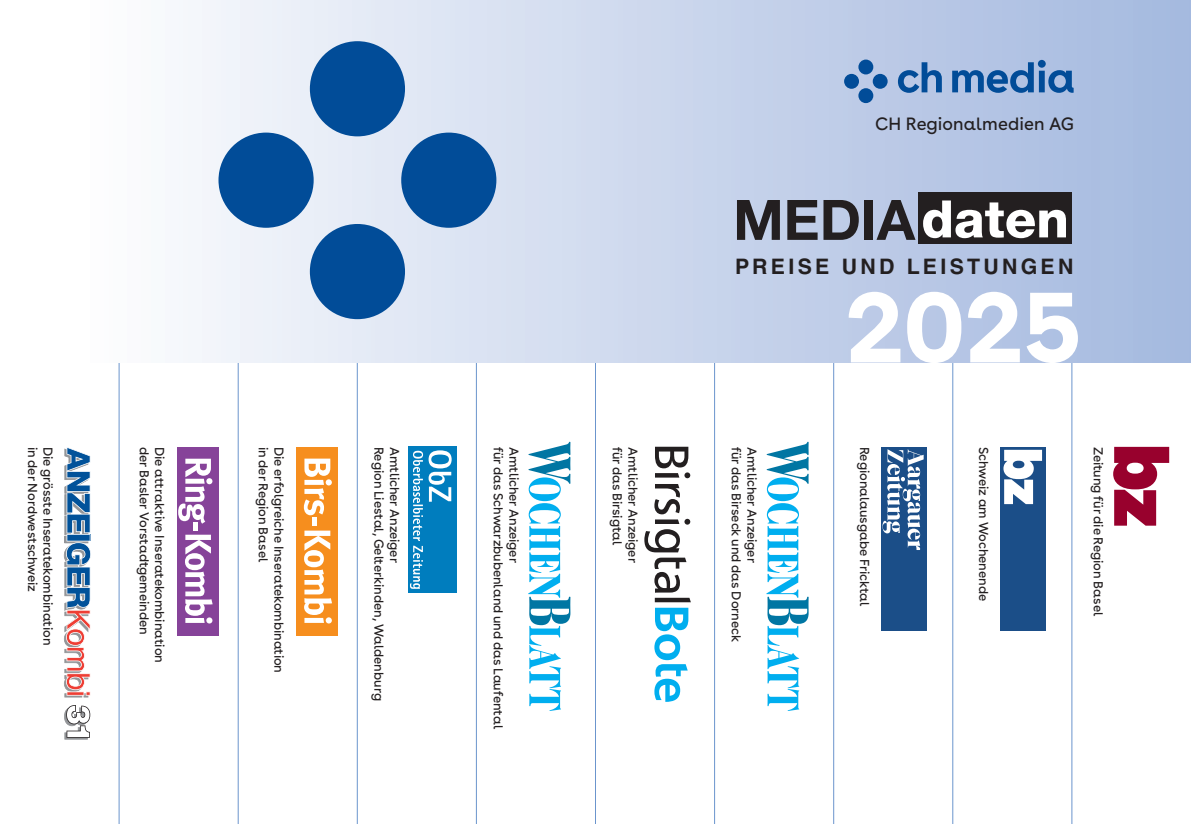
<style>
.page{position:relative;width:1191px;height:824px;background:#fff}
.page>*{position:absolute;margin:0;border:0;box-sizing:border-box;transform-origin:0 0}
.t1{font:700 100.8px "CH Media";color:#fff}
.t2{font:700 21.35px "Helvetica LT Std";letter-spacing:.15em;color:#231f20}
.t3{font:17.85px "CH Media";letter-spacing:.005em;color:#231f20}
.t4{font:12.95px "CH Media";letter-spacing:-.005em;color:#231f20}
</style>
<div class="page">
<svg style="left:1113px;top:447px;width:56px;height:78px"></svg>
<div style="left:1000px;top:446px;width:45px;height:184px;background:#1b4e88"></div>
<svg style="left:1003px;top:450px;width:39px;height:54px"></svg>
<div style="left:881px;top:446px;width:45px;height:184px;background:#1b4e88"></div>
<svg style="left:882px;top:449px;width:41px;height:101px"></svg>
<svg style="left:766px;top:441px;width:42px;height:269px"></svg>
<svg style="left:655px;top:446px;width:35px;height:32px"></svg>
<svg style="left:644px;top:484px;width:47px;height:217px"></svg>
<svg style="left:528px;top:441px;width:42px;height:269px"></svg>
<div style="left:408px;top:446px;width:48px;height:147px;background:#007dbe"></div>
<svg style="left:410px;top:450px;width:41px;height:138px"></svg>
<div style="left:296px;top:446px;width:41px;height:189px;background:#f68e1e"></div>
<svg style="left:304px;top:458px;width:28px;height:57px"></svg>
<div style="left:312px;top:517px;width:5px;height:9px;background:#fff"></div>
<svg style="left:304px;top:530px;width:28px;height:93px"></svg>
<div style="left:177px;top:446px;width:41px;height:189px;background:#864399"></div>
<svg style="left:178px;top:458px;width:34px;height:65px"></svg>
<div style="left:193px;top:522px;width:5px;height:9px;background:#fff"></div>
<svg style="left:185px;top:534px;width:28px;height:89px"></svg>
<svg style="left:64px;top:447px;width:27px;height:250px"></svg>
<svg style="left:64px;top:705px;width:26px;height:34px"></svg>
<hr style="left:1071px;top:362px;width:1px;height:461px;background:#6b95cd">
<hr style="left:952px;top:362px;width:1px;height:461px;background:#6b95cd">
<hr style="left:833px;top:362px;width:1px;height:461px;background:#6b95cd">
<hr style="left:714px;top:362px;width:1px;height:461px;background:#6b95cd">
<hr style="left:595px;top:362px;width:1px;height:461px;background:#6b95cd">
<hr style="left:476px;top:362px;width:1px;height:461px;background:#6b95cd">
<hr style="left:357px;top:362px;width:1px;height:461px;background:#6b95cd">
<hr style="left:238px;top:362px;width:1px;height:461px;background:#6b95cd">
<hr style="left:119px;top:362px;width:1px;height:461px;background:#6b95cd">
<div style="left:0;top:0;width:1191px;height:362px;background:linear-gradient(to right,#fff,#a2b7de)"></div>
<div style="left:918px;top:193px;width:154px;height:51px;background:#231f20"></div>
<svg style="left:737px;top:200px;width:43px;height:40px"></svg>
<svg style="left:787px;top:200px;width:30px;height:40px"></svg>
<svg style="left:823px;top:200px;width:35px;height:40px"></svg>
<div style="left:864px;top:200px;width:9px;height:40px;background:#231f20"></div>
<svg style="left:876px;top:200px;width:39px;height:40px"></svg>
<svg style="left:923px;top:200px;width:143px;height:38px"></svg>
<svg style="left:218px;top:41px;width:278px;height:278px"></svg>
<svg style="left:898px;top:60px;width:175px;height:33px"></svg>
<svg style="left:844px;top:60px;width:43px;height:43px"></svg>
<h3 class="t3" style="left:875px;top:113px;width:201px">CH Regionalmedien AG</h3>
<h2 class="t2" style="left:735px;top:254px;width:340px">PREISE UND LEISTUNGEN</h2>
<h1 class="t1" style="left:845px;top:268px;width:239px">2025</h1>
<p class="t4" style="left:40px;top:446px;width:146px;rotate:90deg">in der Nordwestschweiz</p>
<p class="t4" style="left:56px;top:446px;width:200px;rotate:90deg">Die grösste Inseratekombination</p>
<p class="t4" style="left:152px;top:446px;width:189px;rotate:90deg">der Basler Vorstadtgemeinden</p>
<p class="t4" style="left:167px;top:446px;width:218px;rotate:90deg">Die attraktive Inseratekombination</p>
<p class="t4" style="left:271px;top:446px;width:117px;rotate:90deg">in der Region Basel</p>
<p class="t4" style="left:286px;top:446px;width:228px;rotate:90deg">Die erfolgreiche Inseratekombination</p>
<p class="t4" style="left:387px;top:446px;width:255px;rotate:90deg">Region Liestal, Gelterkinden, Waldenburg</p>
<p class="t4" style="left:402px;top:446px;width:117px;rotate:90deg">Amtlicher Anzeiger</p>
<p class="t4" style="left:506px;top:446px;width:284px;rotate:90deg">für das Schwarzbubenland und das Laufental</p>
<p class="t4" style="left:521px;top:446px;width:117px;rotate:90deg">Amtlicher Anzeiger</p>
<p class="t4" style="left:625px;top:446px;width:100px;rotate:90deg">für das Birsigtal</p>
<p class="t4" style="left:640px;top:446px;width:117px;rotate:90deg">Amtlicher Anzeiger</p>
<p class="t4" style="left:744px;top:446px;width:197px;rotate:90deg">für das Birseck und das Dorneck</p>
<p class="t4" style="left:759px;top:446px;width:117px;rotate:90deg">Amtlicher Anzeiger</p>
<p class="t4" style="left:872px;top:446px;width:161px;rotate:90deg">Regionalausgabe Fricktal</p>
<p class="t4" style="left:991px;top:446px;width:156px;rotate:90deg">Schweiz am Wochenende</p>
<p class="t4" style="left:1105px;top:446px;width:171px;rotate:90deg">Zeitung für die Region Basel</p>
</div>
